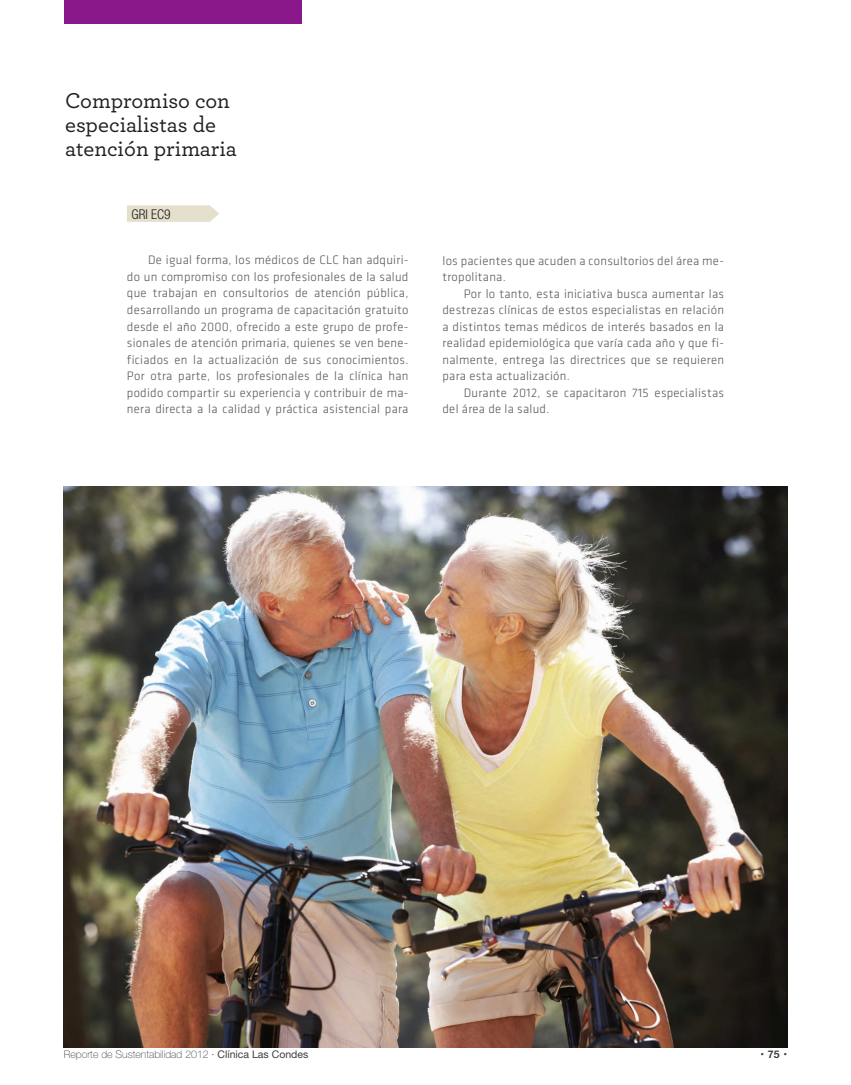
<style>
.page{position:relative;width:851px;height:1085px;background:#fff}
.page>*{position:absolute;margin:0;border:0;box-sizing:border-box;transform-origin:0 0}
.t1{font:500 22.5px/24px "Archer";color:#231f20}
.t2{font:300 condensed 13.5px "Helvetica Neue";color:#231f20}
.t3{font:700 13.5px "Helvetica Neue";color:#3e3e3f}
.PARRAFO_TEXTOS{font:300 12.75px/16.5px "Klavika";letter-spacing:.02em;color:#57585a;text-align:justify}
.t4{font:100 10.5px "Helvetica Neue";color:#3e3e3f}
.s1{font-weight:400}
.s2{font-size:10.5px}
</style>
<div class="page">
<div style="left:64px;top:0;width:237px;height:23px;background:#8a188a"></div>
<svg style="left:127px;top:205px;width:92px;height:17px;background:#e5e2cf"></svg>
<img style="left:63px;top:486px;width:724px;height:561px">
<p class="t1" style="left:65px;top:87px;width:173px">Compromiso con especialistas de atención primaria</p>
<p class="t2" style="left:131px;top:206px;width:41px">GRI EC9</p>
<p class="PARRAFO_TEXTOS" style="left:127px;top:252px;width:283px;text-indent:21px">De igual forma, los médicos de CLC han adquiri&shy;do un compromiso con los profesionales de la salud que trabajan en consultorios de atención pública, desarrollando un programa de capacitación gratuito desde el año 2000, ofrecido a este grupo de profe&shy;sionales de atención primaria, quienes se ven bene&shy;ficiados en la actualización de sus conocimientos.<br>Por otra parte, los profesionales de la clínica han podido compartir su experiencia y contribuir de ma&shy;nera directa a la calidad y práctica asistencial para</p>
<p class="PARRAFO_TEXTOS" style="left:442px;top:252px;width:283px">los pacientes que acuden a consultorios del área me&shy;tropolitana.</p>
<p class="PARRAFO_TEXTOS" style="left:442px;top:285px;width:283px;text-indent:21px">Por lo tanto, esta iniciativa busca aumentar las destrezas clínicas de estos especialistas en relación a distintos temas médicos de interés basados en la realidad epidemiológica que varía cada año y que fi&shy;nalmente, entrega las directrices que se requieren para esta actualización.</p>
<p class="PARRAFO_TEXTOS" style="left:442px;top:384px;width:283px;text-indent:21px">Durante 2012, se capacitaron 715 especialistas del área de la salud.</p>
<p class="t4" style="left:64px;top:1048px;width:246px">Reporte de Sustentabilidad 2012 · <span class="s1">Clínica Las Condes</span></p>
<p class="t3" style="left:760px;top:1044px;width:28px">· <span class="s2">75</span> ·</p>
</div>
